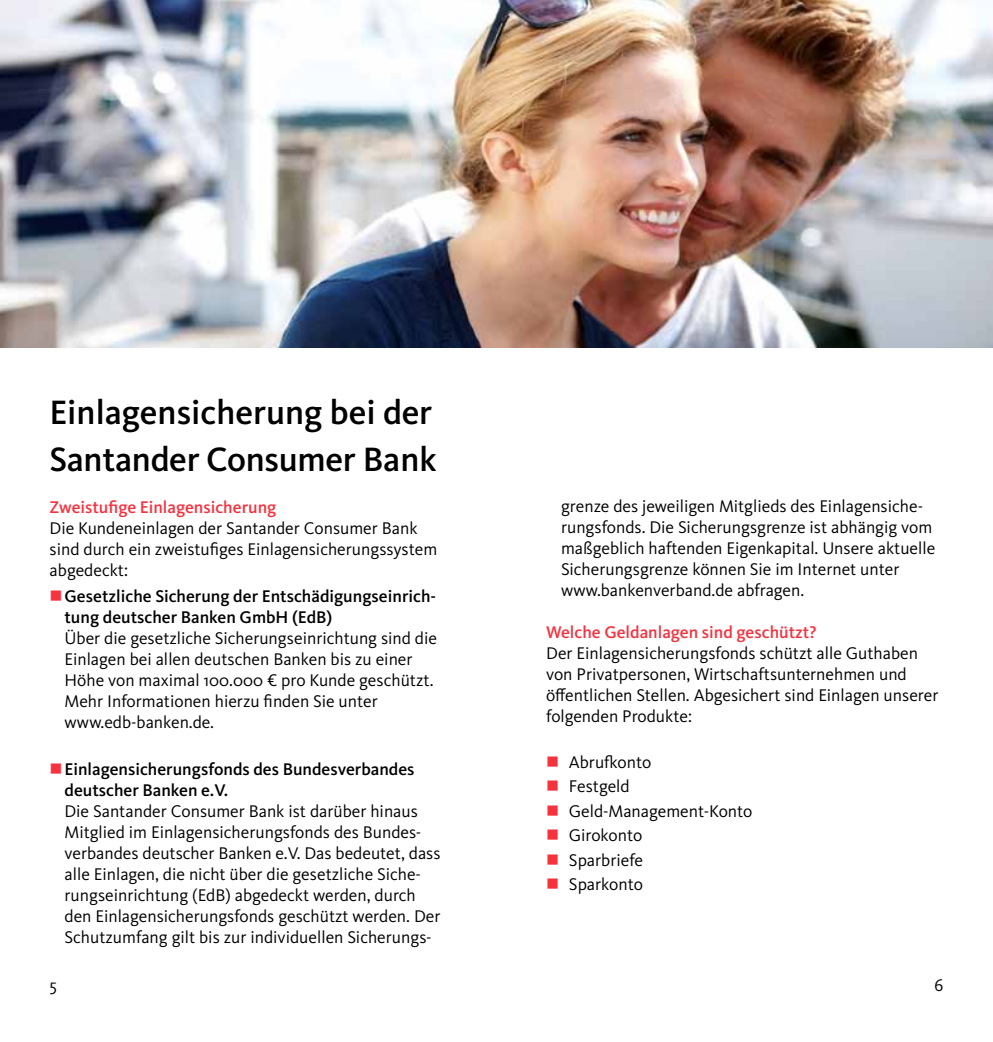
<style>
.page{position:relative;width:993px;height:1042px;background:#fff}
.page>*{position:absolute;margin:0;border:0;box-sizing:border-box;transform-origin:0 0}
.t1{font:500 35px/47.2px "Kievit Pro";letter-spacing:-.005em;color:#000}
.t2{font:17.5px/21px "Kievit Pro";color:#000}
.t3{font:500 17.5px/21px "Kievit Pro";color:#000}
.t4{font:500 17.5px "Kievit Pro";color:#f7323f}
.s1{color:#f7323f}
</style>
<div class="page">
<img style="left:0;top:0;width:992px;height:347px">
<h1 class="t1" style="left:50px;top:388px;width:388px">Einlagensicherung bei der<br>Santander Consumer Bank</h1>
<p class="t4" style="left:50px;top:496px;width:228px">Zweistufige Einlagensicherung</p>
<p class="t2" style="left:50px;top:517px;width:389px">Die Kundeneinlagen der Santander Consumer Bank sind durch ein zweistufiges Einlagensicherungssystem abgedeckt:</p>
<p class="t3" style="left:64px;top:585px;width:373px;text-indent:-15px"><span class="s1">■</span>Gesetzliche Sicherung der Entschädigungseinrich&shy;tung deutscher Banken GmbH (EdB)</p>
<p class="t2" style="left:64px;top:627px;width:374px">Über die gesetzliche Sicherungseinrichtung sind die Einlagen bei allen deutschen Banken bis zu einer Höhe von maximal 100.000 € pro Kunde geschützt.<br>Mehr Informationen hierzu finden Sie unter www.edb-banken.de.</p>
<p class="t3" style="left:64px;top:758px;width:351px;text-indent:-15px"><span class="s1">■</span>Einlagensicherungsfonds des Bundesverbandes deutscher Banken e.V.</p>
<p class="t2" style="left:64px;top:800px;width:377px">Die Santander Consumer Bank ist darüber hinaus Mitglied im Einlagensicherungsfonds des Bundes&shy;verbandes deutscher Banken e.V. Das bedeutet, dass alle Einlagen, die nicht über die gesetzliche Siche&shy;rungseinrichtung (EdB) abgedeckt werden, durch den Einlagensicherungsfonds geschützt werden. Der Schutzumfang gilt bis zur individuellen Sicherungs-</p>
<p class="t2" style="left:50px;top:974px;width:9px">5</p>
<p class="t2" style="left:934px;top:974px;width:10px">6</p>
<p class="t2" style="left:561px;top:495px;width:376px">grenze des jeweiligen Mitglieds des Einlagensiche&shy;rungsfonds. Die Sicherungsgrenze ist abhängig vom maßgeblich haftenden Eigenkapital. Unsere aktuelle Sicherungsgrenze können Sie im Internet unter www.bankenverband.de abfragen.</p>
<p class="t4" style="left:546px;top:622px;width:272px">Welche Geldanlagen sind geschützt?</p>
<p class="t2" style="left:546px;top:642px;width:393px">Der Einlagensicherungsfonds schützt alle Guthaben von Privatpersonen, Wirtschaftsunternehmen und öffentlichen Stellen. Abgesichert sind Einlagen unserer folgenden Produkte:</p>
<p class="t2" style="left:546px;top:751px;width:107px"><span class="s1">■</span> Abrufkonto</p>
<p class="t2" style="left:546px;top:775px;width:85px"><span class="s1">■</span> Festgeld</p>
<p class="t2" style="left:546px;top:800px;width:208px"><span class="s1">■</span> Geld-Management-Konto</p>
<p class="t2" style="left:546px;top:824px;width:98px"><span class="s1">■</span> Girokonto</p>
<p class="t2" style="left:546px;top:849px;width:99px"><span class="s1">■</span> Sparbriefe</p>
<p class="t2" style="left:546px;top:873px;width:98px"><span class="s1">■</span> Sparkonto</p>
</div>
